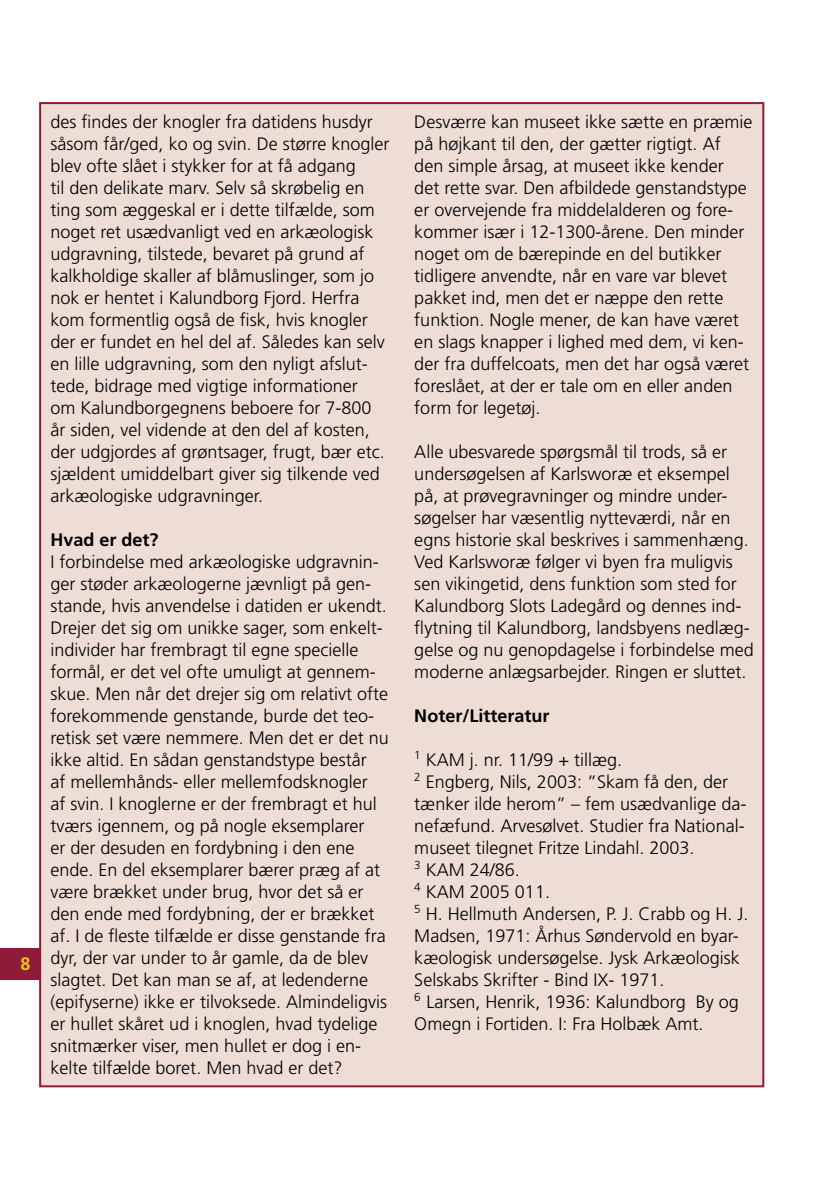
<style>
.page{position:relative;width:840px;height:1191px;background:#fff}
.page>*{position:absolute;margin:0;border:0;box-sizing:border-box;transform-origin:0 0}
.Brødtekst{font:300 18px/22px "Frutiger";color:#000}
.Mellemrubrik{font:700 18px "Frutiger";color:#000}
.t1{font:700 18px "Frutiger";color:#e6c01f}
</style>
<div class="page">
<div style="left:0;top:948px;width:39px;height:31px;background:#8f1a39"></div>
<div style="left:40px;top:103px;width:722px;height:983px;background:#edddd5"></div>
<p class="t1" style="left:21px;top:953px;width:12px">8</p>
<p class="Brødtekst" style="left:50px;top:110px;width:340px">des findes der knogler fra datidens husdyr såsom får/ged, ko og svin. De større knogler blev ofte slået i stykker for at få adgang<br>til den delikate marv. Selv så skrøbelig en ting som æggeskal er i dette tilfælde, som noget ret usædvanligt ved en arkæologisk udgravning, tilstede, bevaret på grund af kalkholdige skaller af blåmuslinger, som jo nok er hentet i Kalundborg Fjord. Herfra kom formentlig også de fisk, hvis knogler der er fundet en hel del af. Således kan selv en lille udgravning, som den nyligt afslut&shy;tede, bidrage med vigtige informationer<br>om Kalundborgegnens beboere for 7-800 år siden, vel vidende at den del af kosten, der udgjordes af grøntsager, frugt, bær etc. sjældent umiddelbart giver sig tilkende ved arkæologiske udgravninger.</p>
<p class="Mellemrubrik" style="left:50px;top:529px;width:110px">Hvad er det?</p>
<p class="Brødtekst" style="left:50px;top:550px;width:340px">I forbindelse med arkæologiske udgravnin&shy;ger støder arkæologerne jævnligt på gen&shy;stande, hvis anvendelse i datiden er ukendt.<br>Drejer det sig om unikke sager, som enkelt&shy;individer har frembragt til egne specielle formål, er det vel ofte umuligt at gennem&shy;skue. Men når det drejer sig om relativt ofte forekommende genstande, burde det teo&shy;retisk set være nemmere. Men det er det nu ikke altid. En sådan genstandstype består<br>af mellemhånds- eller mellemfodsknogler<br>af svin. I knoglerne er der frembragt et hul tværs igennem, og på nogle eksemplarer<br>er der desuden en fordybning i den ene ende. En del eksemplarer bærer præg af at være brækket under brug, hvor det så er den ende med fordybning, der er brækket af. I de fleste tilfælde er disse genstande fra dyr, der var under to år gamle, da de blev slagtet. Det kan man se af, at ledenderne (epifyserne) ikke er tilvoksede. Almindeligvis er hullet skåret ud i knoglen, hvad tydelige snitmærker viser, men hullet er dog i en&shy;kelte tilfælde boret. Men hvad er det?</p>
<p class="Brødtekst" style="left:414px;top:110px;width:339px">Desværre kan museet ikke sætte en præmie på højkant til den, der gætter rigtigt. Af den simple årsag, at museet ikke kender det rette svar. Den afbildede genstandstype er overvejende fra middelalderen og fore&shy;kommer især i 12-1300-årene. Den minder noget om de bærepinde en del butikker tidligere anvendte, når en vare var blevet pakket ind, men det er næppe den rette funktion. Nogle mener, de kan have været en slags knapper i lighed med dem, vi ken&shy;der fra duffelcoats, men det har også været foreslået, at der er tale om en eller anden form for legetøj.</p>
<p class="Brødtekst" style="left:414px;top:440px;width:341px">Alle ubesvarede spørgsmål til trods, så er undersøgelsen af Karlsworæ et eksempel på, at prøvegravninger og mindre under&shy;søgelser har væsentlig nytteværdi, når en egns historie skal beskrives i sammenhæng.<br>Ved Karlsworæ følger vi byen fra muligvis sen vikingetid, dens funktion som sted for Kalundborg Slots Ladegård og dennes ind&shy;flytning til Kalundborg, landsbyens nedlæg&shy;gelse og nu genopdagelse i forbindelse med moderne anlægsarbejder. Ringen er sluttet.</p>
<p class="Mellemrubrik" style="left:414px;top:705px;width:137px">Noter/Litteratur</p>
<p class="Brødtekst" style="left:414px;top:748px;width:209px"><sup>1</sup> KAM j. nr. 11/99 + tillæg.</p>
<p class="Brødtekst" style="left:414px;top:770px;width:333px"><sup>2</sup> Engberg, Nils, 2003: ”Skam få den, der tænker ilde herom” – fem usædvanlige da&shy;nefæfund. Arvesølvet. Studier fra National&shy;museet tilegnet Fritze Lindahl. 2003.</p>
<p class="Brødtekst" style="left:414px;top:858px;width:107px"><sup>3</sup> KAM 24/86.</p>
<p class="Brødtekst" style="left:414px;top:880px;width:137px"><sup>4</sup> KAM 2005 011.</p>
<p class="Brødtekst" style="left:414px;top:902px;width:335px"><sup>5</sup> H. Hellmuth Andersen, P. J. Crabb og H. J.<br>Madsen, 1971: Århus Søndervold en byar&shy;kæologisk undersøgelse. Jysk Arkæologisk Selskabs Skrifter - Bind IX- 1971.</p>
<p class="Brødtekst" style="left:414px;top:990px;width:326px"><sup>6</sup> Larsen, Henrik, 1936: Kalundborg By og<br>Omegn i Fortiden. I: Fra Holbæk Amt.</p>
</div>
